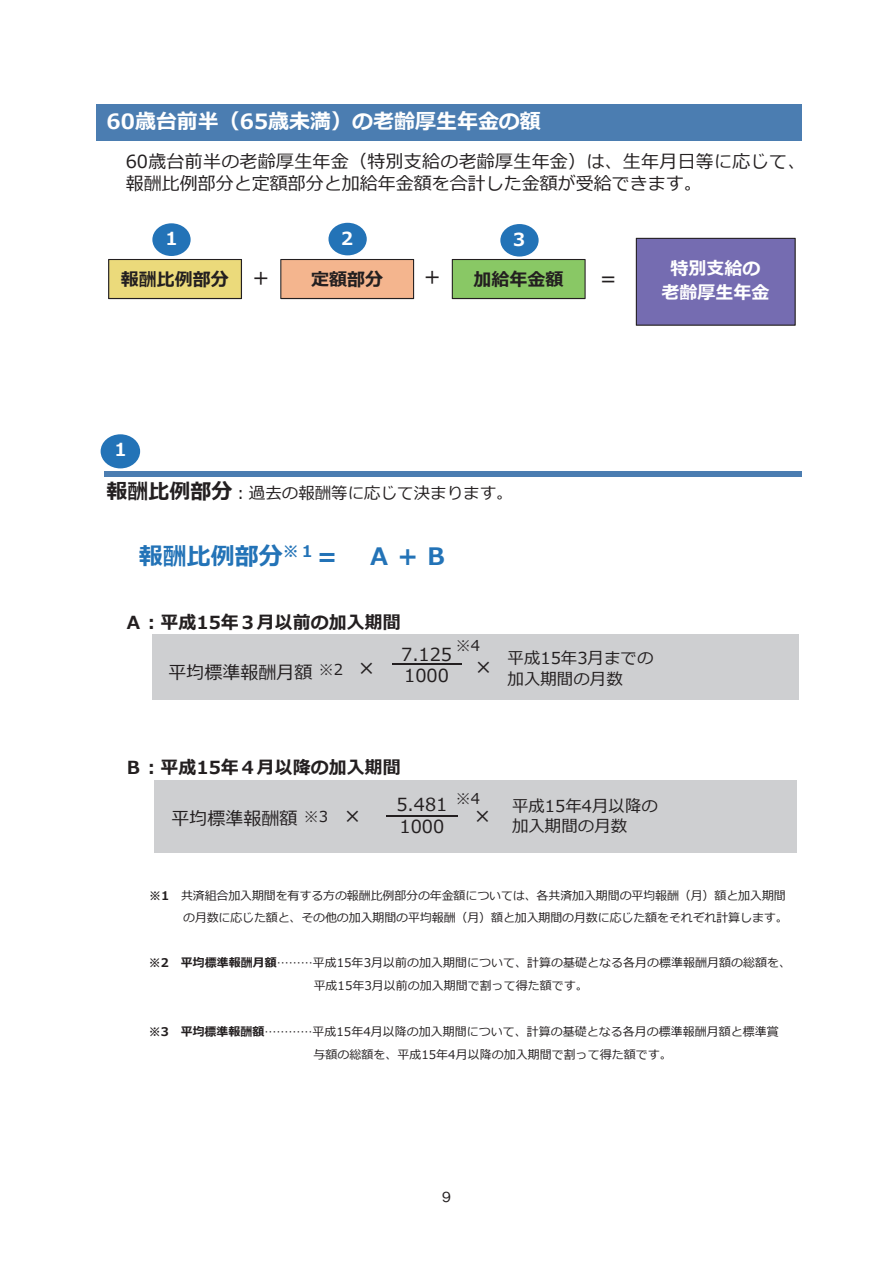
<style>
.page{position:relative;width:893px;height:1263px;background:#fff}
.page>*{position:absolute;margin:0;border:0;box-sizing:border-box;transform-origin:0 0}
.t1{font:700 24px "Meiryo";color:#2373b7}
.t2{font:700 21px "Meiryo";color:#fff}
.t3{font:700 21px "Meiryo";color:#231f20}
.t4{font:21px "Meiryo";color:#231f20}
.t5{font:18px/21.6px "Meiryo";color:#231f20}
.t6{font:700 18px "Meiryo";color:#231f20}
.t7{font:700 18px/24px "Meiryo";color:#fff;text-align:center}
.t8{font:16.5px/21px "Meiryo";color:#231f20}
.t9{font:15px "Meiryo";color:#231f20}
.t10{font:500 13.8px "Gothic BBB Pro";color:#231f20}
.t11{font:12px/22.5px "Meiryo";color:#231f20}
.s1{font-weight:400;font-size:21px}
.s2{font-size:21px}
.s3{font-weight:700}
</style>
<div class="page">
<div style="left:96px;top:104px;width:706px;height:37px;background:#4b7db1"></div>
<div style="left:636px;top:238px;width:160px;height:88px;background:#756cb1"></div>
<svg style="left:108px;top:259px;width:134px;height:40px;background:#ddcd74"></svg>
<svg style="left:280px;top:259px;width:134px;height:40px;background:#e6ab86"></svg>
<svg style="left:452px;top:259px;width:134px;height:40px;background:#82bc60"></svg>
<div style="left:152px;top:223px;width:39px;height:33px;background:#2373b7;border-radius:50%"></div>
<div style="left:328px;top:223px;width:39px;height:32px;background:#2373b7;border-radius:50%"></div>
<div style="left:500px;top:224px;width:39px;height:33px;background:#2373b7;border-radius:50%"></div>
<div style="left:101px;top:434px;width:39px;height:34px;background:#2373b7;border-radius:50%"></div>
<div style="left:104px;top:471px;width:698px;height:5px;background:#4b7db1"></div>
<div style="left:152px;top:634px;width:647px;height:65px;background:#cecfd1"></div>
<hr style="left:392px;top:663px;width:69px;height:2px;background:#231f20">
<div style="left:154px;top:780px;width:643px;height:72px;background:#cecfd1"></div>
<hr style="left:386px;top:815px;width:72px;height:1px;background:#231f20">
<h2 class="t2" style="left:107px;top:109px;width:436px">60歳台前半（65歳未満）の老齢厚生年金の額</h2>
<h3 class="t5" style="left:126px;top:150px;width:682px;line-height:22.5px">60歳台前半の老齢厚生年金（特別支給の老齢厚生年金）は、生年月日等に応じて、報酬比例部分と定額部分と加給年金額を合計した金額が受給できます。</h3>
<h3 class="t7" style="left:162px;top:227px;width:19px">１</h3>
<h3 class="t7" style="left:338px;top:227px;width:19px">２</h3>
<h3 class="t7" style="left:510px;top:228px;width:19px">３</h3>
<h3 class="t6" style="left:121px;top:269px;width:152px">報酬比例部分 <span class="s1">＋</span></h3>
<h3 class="t6" style="left:311px;top:269px;width:73px">定額部分</h3>
<h2 class="t4" style="left:422px;top:265px;width:22px">＋</h2>
<h3 class="t6" style="left:474px;top:269px;width:91px">加給年金額</h3>
<h2 class="t4" style="left:598px;top:266px;width:22px">＝</h2>
<h3 class="t7" style="left:662px;top:257px;width:110px">特別支給の老齢厚生年金</h3>
<h3 class="t7" style="left:111px;top:438px;width:19px">１</h3>
<h2 class="t3" style="left:107px;top:480px;width:127px">報酬比例部分</h2>
<h3 class="t8" style="left:232px;top:483px;width:282px">：過去の報酬等に応じて決まります。</h3>
<h1 class="t1" style="left:139px;top:542px;width:311px">報酬比例部分<sup>※１</sup>＝ Ａ＋Ｂ</h1>
<h3 class="t6" style="left:125px;top:612px;width:278px">Ａ：平成15年３月以前の加入期間</h3>
<p class="t9" style="left:456px;top:637px;width:26px">※4</p>
<h3 class="t5" style="left:401px;top:643px;width:52px">7.125<br>1000</h3>
<h3 class="t5" style="left:169px;top:661px;width:208px">平均標準報酬月額 <sup>※2</sup> <sup>×</sup></h3>
<h2 class="t4" style="left:475px;top:654px;width:18px">×</h2>
<h3 class="t8" style="left:508px;top:648px;width:147px">平成15年3月までの加入期間の月数</h3>
<h3 class="t6" style="left:125px;top:757px;width:278px">Ｂ：平成15年４月以降の加入期間</h3>
<p class="t9" style="left:456px;top:790px;width:26px">※4</p>
<h3 class="t5" style="left:396px;top:794px;width:52px">5.481<br>1000</h3>
<h3 class="t5" style="left:172px;top:808px;width:191px">平均標準報酬額 <sup>※3</sup> <span class="s2">×</span></h3>
<h2 class="t4" style="left:474px;top:804px;width:18px">×</h2>
<h3 class="t8" style="left:512px;top:797px;width:147px;line-height:19.8px">平成15年4月以降の加入期間の月数</h3>
<p class="t11" style="left:149px;top:884px;width:640px;text-align:right"><span class="s3">※1</span> 共済組合加入期間を有する方の報酬比例部分の年金額については、各共済加入期間の平均報酬（月）額と加入期間の月数に応じた額と、その他の加入期間の平均報酬（月）額と加入期間の月数に応じた額をそれぞれ計算します。</p>
<p class="t11" style="left:314px;top:952px;width:479px;text-indent:-165px"><span class="s3">※2 平均標準報酬月額</span>………平成15年3月以前の加入期間について、計算の基礎となる各月の標準報酬月額の総額を、平成15年3月以前の加入期間で割って得た額です。</p>
<p class="t11" style="left:314px;top:1021px;width:467px;text-indent:-165px"><span class="s3">※3 平均標準報酬額</span>…………平成15年4月以降の加入期間について、計算の基礎となる各月の標準報酬月額と標準賞与額の総額を、平成15年4月以降の加入期間で割って得た額です。</p>
<p class="t10" style="left:442px;top:1185px;width:10px">9</p>
</div>
